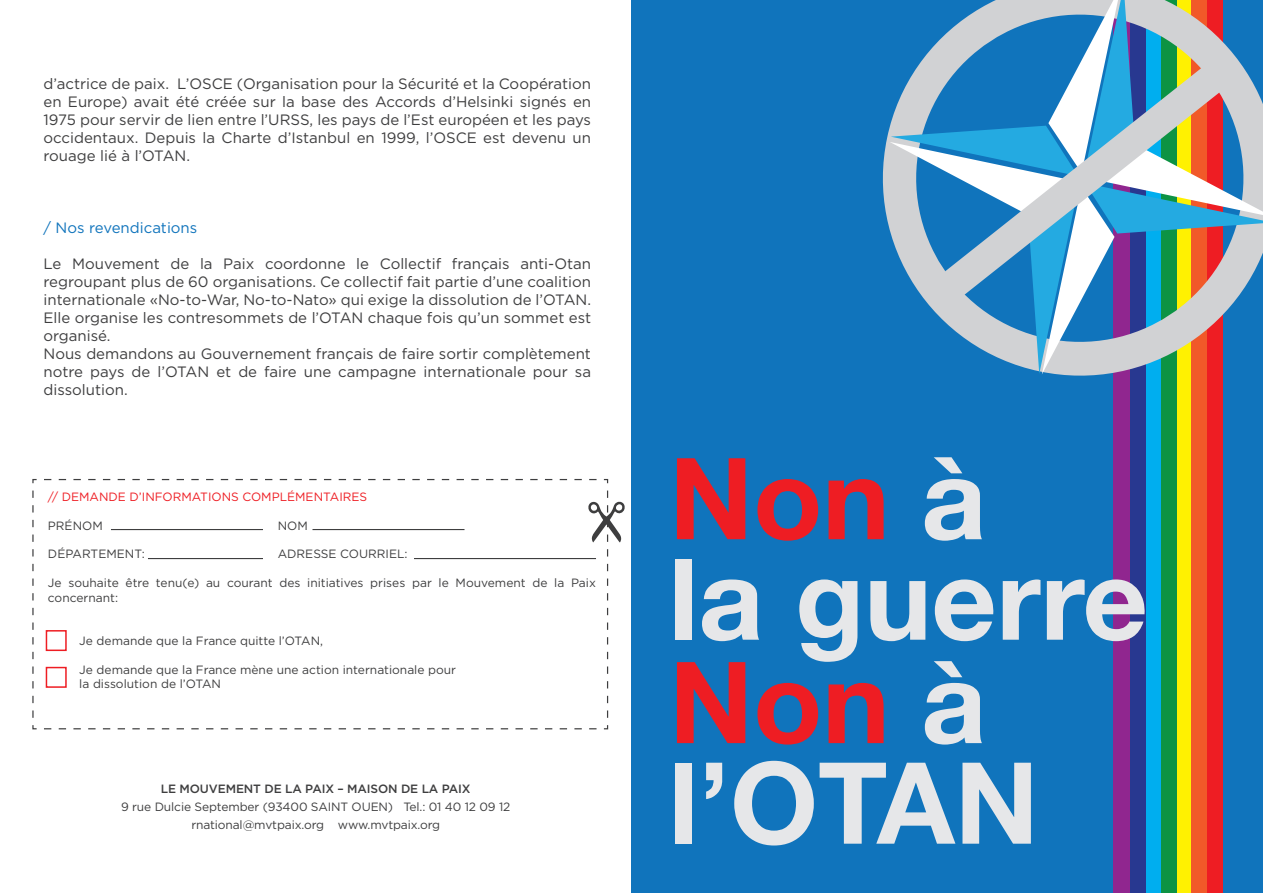
<style>
.page{position:relative;width:1263px;height:893px;background:#fff}
.page>*{position:absolute;margin:0;border:0;box-sizing:border-box;transform-origin:0 0}
.t1{font:700 113.4px/101.4px "Helvetica Neue";color:#e6e7e9}
.t2{font:15px/18px "Gotham";color:#3e3e3f;text-align:justify}
.t3{font:15px "Gotham";color:#1074bc}
.t4{font:12px/14.4px "Gotham";color:#3e3e3f}
.t5{font:12px "Gotham";color:#ee1d23}
.t6{font:500 12px "Gotham";letter-spacing:-.01em;color:#3e3e3f}
.s1{color:#ee1d23}
</style>
<div class="page">
<div style="left:632px;top:0;width:631px;height:893px;background:#1074bc"></div>
<svg style="left:32px;top:478px;width:593px;height:252px"></svg>
<hr style="left:111px;top:529px;width:152px;height:1px;background:#3e3e3f">
<hr style="left:148px;top:558px;width:115px;height:1px;background:#3e3e3f">
<hr style="left:414px;top:558px;width:182px;height:1px;background:#3e3e3f">
<hr style="left:312px;top:529px;width:152px;height:1px;background:#3e3e3f">
<div style="left:1206px;top:0;width:16px;height:893px;background:#ee1d23"></div>
<div style="left:1190px;top:0;width:16px;height:893px;background:#f15929"></div>
<div style="left:1174px;top:0;width:16px;height:893px;background:#fff101"></div>
<div style="left:1160px;top:0;width:16px;height:893px;background:#0d9344"></div>
<div style="left:1145px;top:0;width:16px;height:893px;background:#00aeef"></div>
<div style="left:1129px;top:0;width:16px;height:893px;background:#283890"></div>
<div style="left:1113px;top:0;width:16px;height:893px;background:#90268f"></div>
<svg style="left:882px;top:126px;width:341px;height:268px"></svg>
<svg style="left:890px;top:0;width:373px;height:374px"></svg>
<svg style="left:944px;top:67px;width:278px;height:229px"></svg>
<p class="t2" style="left:44px;top:74px;width:549px">d’actrice de paix. L’OSCE (Organisation pour la Sécurité et la Coopération en Europe) avait été créée sur la base des Accords d’Helsinki signés en 1975 pour servir de lien entre l’URSS, les pays de l’Est européen et les pays occidentaux. Depuis la Charte d’Istanbul en 1999, l’OSCE est devenu un rouage lié à l’OTAN.</p>
<p class="t3" style="left:44px;top:218px;width:155px">/ Nos revendications</p>
<p class="t2" style="left:44px;top:254px;width:549px;text-align:left">Le Mouvement de la Paix coordonne le Collectif français anti-Otan regroupant plus de 60 organisations. Ce collectif fait partie d’une coalition internationale «No-to-War, No-to-Nato» qui exige la dissolution de l’OTAN.<br>Elle organise les contresommets de l’OTAN chaque fois qu’un sommet est organisé.<br>Nous demandons au Gouvernement français de faire sortir complètement notre pays de l’OTAN et de faire une campagne internationale pour sa dissolution.</p>
<p class="t5" style="left:48px;top:489px;width:321px">// DEMANDE D’INFORMATIONS COMPLÉMENTAIRES</p>
<p class="t4" style="left:48px;top:518px;width:56px">PRÉNOM</p>
<p class="t4" style="left:278px;top:518px;width:32px">NOM</p>
<p class="t4" style="left:48px;top:547px;width:98px">DÉPARTEMENT:</p>
<p class="t4" style="left:278px;top:547px;width:131px">ADRESSE COURRIEL:</p>
<p class="t4" style="left:48px;top:575px;width:549px">Je souhaite être tenu(e) au courant des initiatives prises par le Mouvement de la Paix concernant:</p>
<p class="t4" style="left:79px;top:633px;width:245px">Je demande que la France quitte l’OTAN,</p>
<p class="t4" style="left:79px;top:662px;width:378px">Je demande que la France mène une action internationale pour la dissolution de l’OTAN</p>
<p class="t6" style="left:161px;top:780px;width:311px">LE MOUVEMENT DE LA PAIX – MAISON DE LA PAIX</p>
<p class="t4" style="left:121px;top:797px;width:391px;line-height:18px;text-align:center">9 rue Dulcie September (93400 SAINT OUEN) Tel.: 01 40 12 09 12 rnational@mvtpaix.org www.mvtpaix.org</p>
<h1 class="t1" style="left:669px;top:442px;width:480px"><span class="s1">Non</span> à<br>la guerre<br><span class="s1">Non</span> à l’OTAN</h1>
</div>
